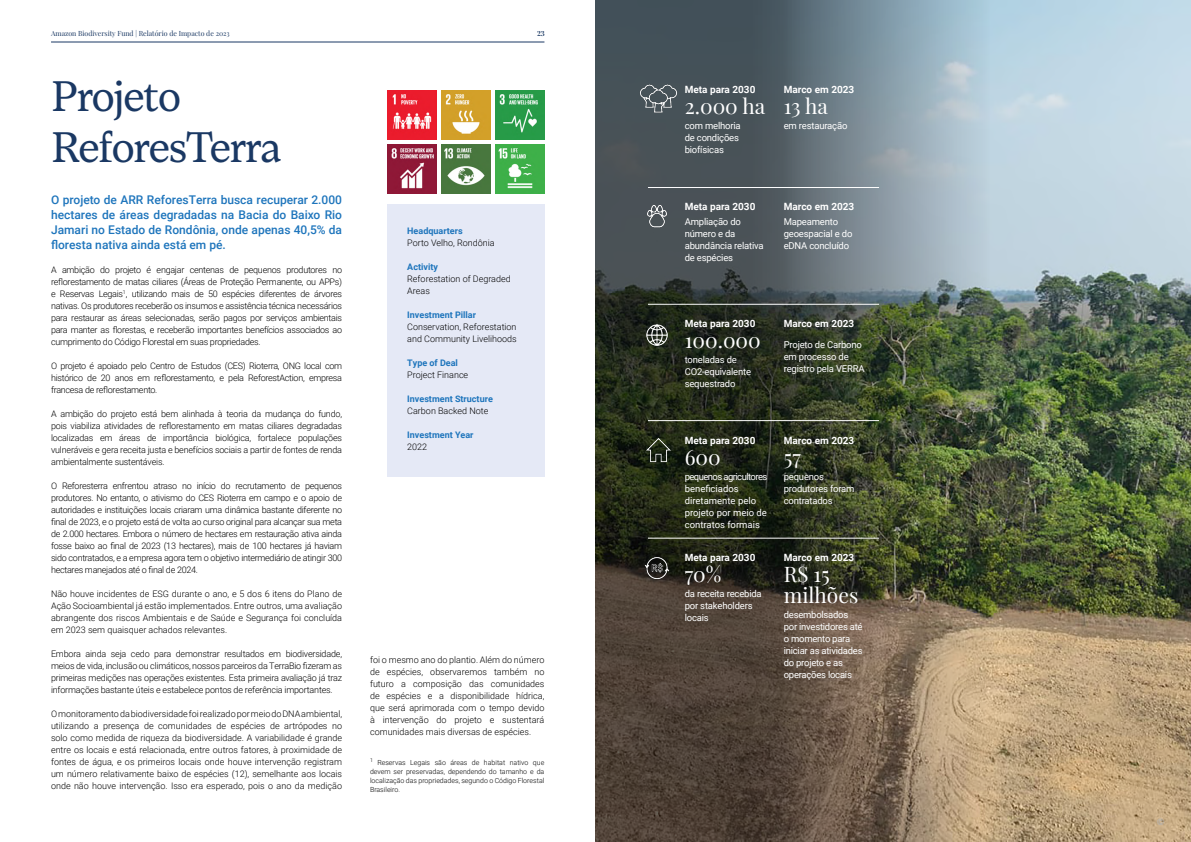
<style>
.page{position:relative;width:1191px;height:842px;background:#fff}
.page>*{position:absolute;margin:0;border:0;box-sizing:border-box;transform-origin:0 0}
.t1{font:43px/51px "Loretta";letter-spacing:-.03em;color:#1a3863}
.t2{font:21px/21px "Playfair Display";color:#fff}
.t3{font:500 12px/15px "Roboto";color:#1e75bc;text-align:justify}
.t4{font:700 10px "Roboto";color:#fff}
.t5{font:9.5px/12px "Roboto";letter-spacing:-.02em;color:#fff}
.t6{font:9.5px/12px "Roboto";color:#fff}
.t7{font:300 9px/12px "Roboto";color:#000;text-align:justify}
.t8{font:700 9px "Roboto";color:#1e75bc}
.t9{font:500 9px "Roboto";color:#b3b3b3}
.t10{font:300 7px/9px "Roboto";color:#000;text-align:justify}
.t11{font:7px "Playfair Display";color:#1a3863}
.t12{font:700 7px "Playfair Display";color:#1a3863}
</style>
<div class="page">
<img style="left:1157px;top:0;width:34px;height:842px">
<img style="left:595px;top:0;width:562px;height:842px">
<img style="left:634px;top:74px;width:48px;height:48px">
<img style="left:631px;top:191px;width:51px;height:51px">
<img style="left:631px;top:310px;width:51px;height:51px">
<img style="left:634px;top:426px;width:48px;height:48px">
<img style="left:631px;top:542px;width:51px;height:51px">
<hr style="left:648px;top:187px;width:231px;height:1px;background:#fff">
<hr style="left:648px;top:304px;width:231px;height:1px;background:#fff">
<hr style="left:648px;top:420px;width:231px;height:1px;background:#fff">
<hr style="left:648px;top:538px;width:231px;height:1px;background:#fff">
<div style="left:387px;top:204px;width:157px;height:272px;background:#e5e9f6"></div>
<img style="left:387px;top:144px;width:49px;height:49px">
<img style="left:441px;top:144px;width:49px;height:49px">
<img style="left:495px;top:144px;width:49px;height:49px">
<img style="left:495px;top:90px;width:49px;height:49px">
<img style="left:387px;top:90px;width:49px;height:49px">
<img style="left:441px;top:90px;width:49px;height:49px">
<hr style="left:51px;top:42px;width:493px;height:1px;background:#1a3863">
<p class="t11" style="left:51px;top:28px;width:180px">Amazon Biodiversity Fund | Relatório de Impacto de 2023</p>
<p class="t12" style="left:537px;top:28px;width:9px">23</p>
<h1 class="t1" style="left:51px;top:71px;width:232px">Projeto<br>ReforesTerra</h1>
<h3 class="t3" style="left:51px;top:192px;width:292px">O projeto de ARR ReforesTerra busca recuperar 2.000 hectares de áreas degradadas na Bacia do Baixo Rio Jamari no Estado de Rondônia, onde apenas 40,5% da floresta nativa ainda está em pé.</h3>
<p class="t7" style="left:51px;top:263px;width:292px">A ambição do projeto é engajar centenas de pequenos produtores no reflorestamento de matas ciliares (Áreas de Proteção Permanente, ou APPs) e Reservas Legais<sup>1</sup>, utilizando mais de 50 espécies diferentes de árvores nativas. Os produtores receberão os insumos e assistência técnica necessários para restaurar as áreas selecionadas, serão pagos por serviços ambientais para manter as florestas, e receberão importantes benefícios associados ao cumprimento do Código Florestal em suas propriedades.</p>
<p class="t7" style="left:51px;top:359px;width:293px">O projeto é apoiado pelo Centro de Estudos (CES) Rioterra, ONG local com histórico de 20 anos em reflorestamento, e pela ReforestAction, empresa francesa de reflorestamento.</p>
<p class="t7" style="left:51px;top:407px;width:292px">A ambição do projeto está bem alinhada à teoria da mudança do fundo, pois viabiliza atividades de reflorestamento em matas ciliares degradadas localizadas em áreas de importância biológica, fortalece populações vulneráveis e gera receita justa e benefícios sociais a partir de fontes de renda ambientalmente sustentáveis.</p>
<p class="t7" style="left:51px;top:479px;width:293px">O Reforesterra enfrentou atraso no início do recrutamento de pequenos produtores. No entanto, o ativismo do CES Rioterra em campo e o apoio de autoridades e instituições locais criaram uma dinâmica bastante diferente no final de 2023, e o projeto está de volta ao curso original para alcançar sua meta de 2.000 hectares. Embora o número de hectares em restauração ativa ainda fosse baixo ao final de 2023 (13 hectares), mais de 100 hectares já haviam sido contratados, e a empresa agora tem o objetivo intermediário de atingir 300 hectares manejados até o final de 2024.</p>
<p class="t7" style="left:51px;top:587px;width:292px">Não houve incidentes de ESG durante o ano, e 5 dos 6 itens do Plano de Ação Socioambiental já estão implementados. Entre outros, uma avaliação abrangente dos riscos Ambientais e de Saúde e Segurança foi concluída em 2023 sem quaisquer achados relevantes.</p>
<p class="t7" style="left:51px;top:647px;width:292px">Embora ainda seja cedo para demonstrar resultados em biodiversidade, meios de vida, inclusão ou climáticos, nossos parceiros da TerraBio fizeram as primeiras medições nas operações existentes. Esta primeira avaliação já traz informações bastante úteis e estabelece pontos de referência importantes.</p>
<p class="t7" style="left:51px;top:707px;width:292px">O monitoramento da biodiversidade foi realizado por meio do DNA ambiental, utilizando a presença de comunidades de espécies de artrópodes no solo como medida de riqueza da biodiversidade. A variabilidade é grande entre os locais e está relacionada, entre outros fatores, à proximidade de fontes de água, e os primeiros locais onde houve intervenção registram um número relativamente baixo de espécies (12), semelhante aos locais onde não houve intervenção. Isso era esperado, pois o ano da medição</p>
<p class="t8" style="left:407px;top:224px;width:57px">Headquarters</p>
<p class="t7" style="left:407px;top:236px;width:89px">Porto Velho, Rondônia</p>
<p class="t8" style="left:407px;top:260px;width:32px">Activity</p>
<p class="t7" style="left:407px;top:272px;width:105px">Reforestation of Degraded<br>Areas</p>
<p class="t8" style="left:407px;top:308px;width:70px">Investment Pillar</p>
<p class="t7" style="left:407px;top:320px;width:111px">Conservation, Reforestation and Community Livelihoods</p>
<p class="t8" style="left:407px;top:356px;width:52px">Type of Deal</p>
<p class="t7" style="left:407px;top:368px;width:63px">Project Finance</p>
<p class="t8" style="left:407px;top:392px;width:87px">Investment Structure</p>
<p class="t7" style="left:407px;top:404px;width:83px">Carbon Backed Note</p>
<p class="t8" style="left:407px;top:428px;width:68px">Investment Year</p>
<p class="t7" style="left:407px;top:440px;width:21px">2022</p>
<p class="t7" style="left:370px;top:653px;width:176px">foi o mesmo ano do plantio. Além do número de espécies, observaremos também no futuro a composição das comunidades de espécies e a disponibilidade hídrica, que será aprimorada com o tempo devido à intervenção do projeto e sustentará comunidades mais diversas de espécies.</p>
<p class="t10" style="left:370px;top:758px;width:176px"><sup>1</sup> Reservas Legais são áreas de habitat nativo que devem ser preservadas, dependendo do tamanho e da localização das propriedades, segundo o Código Florestal Brasileiro.</p>
<p class="t4" style="left:684px;top:82px;width:72px">Meta para 2030</p>
<h2 class="t2" style="left:684px;top:94px;width:82px">2.000 ha</h2>
<p class="t5" style="left:684px;top:119px;width:57px">com melhoria de condições biofísicas</p>
<p class="t4" style="left:783px;top:82px;width:72px">Marco em 2023</p>
<h2 class="t2" style="left:783px;top:94px;width:46px">13 ha</h2>
<p class="t5" style="left:783px;top:119px;width:65px">em restauração</p>
<p class="t4" style="left:684px;top:199px;width:72px">Meta para 2030</p>
<p class="t5" style="left:684px;top:215px;width:80px">Ampliação do número e da abundância relativa de espécies</p>
<p class="t4" style="left:783px;top:199px;width:72px">Marco em 2023</p>
<p class="t5" style="left:783px;top:215px;width:70px">Mapeamento geoespacial e do eDNA concluído</p>
<p class="t4" style="left:684px;top:316px;width:72px">Meta para 2030</p>
<h2 class="t2" style="left:684px;top:328px;width:78px">100.000</h2>
<p class="t5" style="left:684px;top:353px;width:68px">toneladas de<br>CO2-equivalente sequestrado</p>
<p class="t4" style="left:783px;top:316px;width:72px">Marco em 2023</p>
<p class="t5" style="left:783px;top:338px;width:82px">Projeto de Carbono em processo de registro pela VERRA</p>
<p class="t4" style="left:684px;top:433px;width:72px">Meta para 2030</p>
<h2 class="t2" style="left:684px;top:445px;width:38px">600</h2>
<p class="t6" style="left:684px;top:470px;width:84px">pequenos agricultores beneficiados diretamente pelo projeto por meio de contratos formais</p>
<p class="t4" style="left:684px;top:550px;width:72px">Meta para 2030</p>
<h2 class="t2" style="left:684px;top:562px;width:38px">70%</h2>
<p class="t5" style="left:684px;top:587px;width:79px">da receita recebida por stakeholders locais</p>
<p class="t4" style="left:783px;top:433px;width:72px">Marco em 2023</p>
<h2 class="t2" style="left:783px;top:445px;width:19px">57</h2>
<p class="t5" style="left:783px;top:470px;width:72px">pequenos produtores foram contratados</p>
<p class="t4" style="left:783px;top:550px;width:72px">Marco em 2023</p>
<h2 class="t2" style="left:783px;top:562px;width:76px">R$ 15 milhões</h2>
<p class="t5" style="left:783px;top:608px;width:80px">desembolsados por investidores até o momento para iniciar as atividades do projeto e as operações locais</p>
<p class="t9" style="left:1157px;top:815px;width:9px">©</p>
</div>
